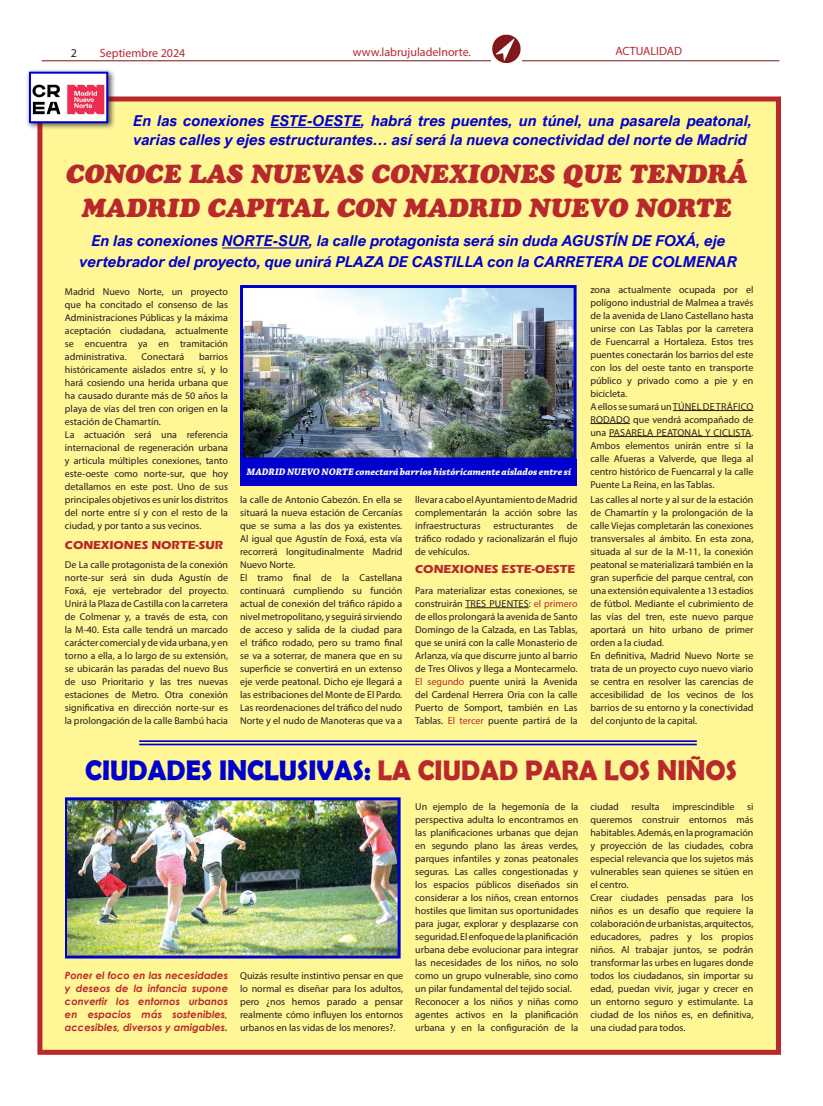
<style>
.page{position:relative;width:823px;height:1106px;background:#fff}
.page>*{position:absolute;margin:0;border:0;box-sizing:border-box;transform-origin:0 0}
.t1{font:700 28.4px "Berlin Sans FB Demi";color:#b9282c;scale:.95 1}
.t2{font:italic 26px/34px "Cooper Black Std";color:#b9282c;text-align:center}
.t3{font:italic 700 15px/19px "Arial Nova";color:#0000cd}
.t4{font:12px "Myriad Pro";color:#b9282c}
.body_text{font:700 12px "Eras ITC";color:#b9282c}
.t5{font:12px "Myriad Pro";color:#231f20}
.body_text-2{font:10px/13px "Myriad Pro";color:#231f20;text-align:justify}
.body_text-3{font:italic 700 10px/13px "Century Gothic";color:#b9282c;text-align:justify}
.t6{font:italic 700 10px "Chaparral Pro";color:#fff}
.s1{color:#b9282c}
.s2{color:#0000cd}
</style>
<div class="page">
<hr style="left:42px;top:60px;width:737px;height:1px;background:#7b1414">
<img style="left:491px;top:34px;width:30px;height:30px">
<div style="left:40px;top:99px;width:738px;height:953px;background:#fff695"></div>
<div style="left:37px;top:96px;width:743px;height:958px;border:5px solid #b9282c"></div>
<hr style="left:465px;top:607px;width:63px;height:1px;background:#231f20">
<hr style="left:672px;top:410px;width:81px;height:1px;background:#231f20">
<hr style="left:590px;top:423px;width:39px;height:1px;background:#231f20">
<hr style="left:608px;top:436px;width:143px;height:1px;background:#231f20">
<div style="left:25px;top:68px;width:90px;height:63px;background:#231f20;opacity:.75"></div>
<img style="left:32px;top:75px;width:73px;height:45px">
<div style="left:29px;top:72px;width:79px;height:51px;border:2px solid #0000cd"></div>
<hr style="left:222px;top:248px;width:87px;height:1px;background:#0000cd">
<div style="left:240px;top:459px;width:336px;height:26px;background:#0000cd"></div>
<hr style="left:270px;top:127px;width:91px;height:1px;background:#0000cd">
<hr style="left:139px;top:740px;width:557px;height:2px;background:#0000cd">
<hr style="left:139px;top:743px;width:557px;height:2px;background:#0000cd">
<img style="left:243px;top:289px;width:329px;height:167px">
<div style="left:238px;top:285px;width:338px;height:175px;border:3px solid #0000cd"></div>
<img style="left:67px;top:801px;width:329px;height:153px">
<div style="left:63px;top:797px;width:337px;height:161px;border:3px solid #0000cd"></div>
<p class="t5" style="left:71px;top:46px;width:8px">2</p>
<p class="t4" style="left:100px;top:46px;width:87px">Septiembre 2024</p>
<p class="t4" style="left:352px;top:44px;width:120px">www.labrujuladelnorte.</p>
<p class="t4" style="left:615px;top:44px;width:68px">ACTUALIDAD</p>
<p class="t3" style="left:133px;top:111px;width:619px">En las conexiones ESTE-OESTE, habrá tres puentes, un túnel, una pasarela peatonal, varias calles y ejes estructurantes… así será la nueva conectividad del norte de Madrid</p>
<p class="t2" style="left:66px;top:156px;width:682px">CONOCE LAS NUEVAS CONEXIONES QUE TENDRÁ<br>MADRID CAPITAL CON MADRID NUEVO NORTE</p>
<p class="t3" style="left:92px;top:231px;width:635px">En las conexiones NORTE-SUR, la calle protagonista será sin duda AGUSTÍN DE FOXÁ, eje</p>
<p class="t3" style="left:79px;top:252px;width:658px">vertebrador del proyecto, que unirá PLAZA DE CASTILLA con la CARRETERA DE COLMENAR</p>
<p class="body_text-2" style="left:65px;top:284px;width:164px">Madrid Nuevo Norte, un proyecto que ha concitado el consenso de las Administraciones Públicas y la máxima aceptación ciudadana, actualmente se encuentra ya en tramitación administrativa.</p>
<p class="body_text-2" style="left:65px;top:349px;width:164px;text-indent:134px">barrios históricamente aislados entre sí, y lo hará cosiendo una herida urbana que ha causado durante más de 50 años la playa de vías del tren con origen en la estación de Chamartín.</p>
<p class="body_text-2" style="left:65px;top:427px;width:164px">La actuación será una referencia internacional de regeneración urbana y articula múltiples conexiones, tanto este-oeste como norte-sur, que hoy detallamos en este post. Uno de sus principales objetivos es unir los distritos del norte entre sí y con el resto de la ciudad, y por tanto a sus vecinos.</p>
<p class="body_text" style="left:65px;top:537px;width:160px">CONEXIONES NORTE-SUR</p>
<p class="body_text-2" style="left:65px;top:557px;width:164px">De La calle protagonista de la conexión norte-sur será sin duda Agustín de Foxá, eje vertebrador del proyecto.<br>Unirá la Plaza de Castilla con la carretera de Colmenar y, a través de esta, con la M-40. Esta calle tendrá un marcado carácter comercial y de vida urbana, y en torno a ella, a lo largo de su extensión, se ubicarán las paradas del nuevo Bus de uso Prioritario y las tres nuevas estaciones de Metro. Otra conexión significativa en dirección norte-sur es la prolongación de la calle Bambú hacia</p>
<p class="body_text-2" style="left:141px;top:349px;width:44px">Conectará</p>
<p class="t6" style="left:247px;top:466px;width:325px">MADRID NUEVO NORTE conectará barrios históricamente aislados entre sí</p>
<p class="body_text-2" style="left:240px;top:492px;width:164px">la calle de Antonio Cabezón. En ella se situará la nueva estación de Cercanías que se suma a las dos ya existentes.<br>Al igual que Agustín de Foxá, esta vía recorrerá longitudinalmente Madrid Nuevo Norte.</p>
<p class="body_text-2" style="left:240px;top:570px;width:164px">El tramo final de la Castellana continuará cumpliendo su función actual de conexión del tráfico rápido a nivel metropolitano, y seguirá sirviendo de acceso y salida de la ciudad para el tráfico rodado, pero su tramo final se va a soterrar, de manera que en su superficie se convertirá en un extenso eje verde peatonal. Dicho eje llegará a las estribaciones del Monte de El Pardo.<br>Las reordenaciones del tráfico del nudo Norte y el nudo de Manoteras que va a</p>
<p class="body_text-2" style="left:415px;top:492px;width:164px">llevar a cabo el Ayuntamiento de Madrid complementarán la acción sobre las infraestructuras</p>
<p class="body_text-2" style="left:415px;top:518px;width:164px;text-indent:151px">de tráfico rodado y racionalizarán el flujo de vehículos.</p>
<p class="body_text" style="left:415px;top:562px;width:162px">CONEXIONES ESTE-OESTE</p>
<p class="body_text-2" style="left:415px;top:583px;width:164px">Para materializar estas conexiones, se construirán TRES PUENTES: <span class="s1">el primero </span>de ellos prolongará la avenida de Santo Domingo de la Calzada, en Las Tablas, que se unirá con la calle Monasterio de Arlanza, vía que discurre junto al barrio de Tres Olivos y llega a Montecarmelo.<br><span class="s1">El segundo</span> puente unirá la Avenida del Cardenal Herrera Oria con la calle Puerto de Somport, también en Las Tablas. <span class="s1">El tercer</span> puente partirá de la</p>
<p class="body_text-2" style="left:493px;top:518px;width:62px">estructurantes</p>
<p class="body_text-2" style="left:590px;top:282px;width:164px">zona actualmente ocupada por el polígono industrial de Malmea a través de la avenida de Llano Castellano hasta unirse con Las Tablas por la carretera de Fuencarral a Hortaleza. Estos tres puentes conectarán los barrios del este con los del oeste tanto en transporte público y privado como a pie y en bicicleta.</p>
<p class="body_text-2" style="left:590px;top:399px;width:164px">A ellos se sumará un TÚNEL DE TRÁFICO RODADO que vendrá acompañado de una PASARELA PEATONAL Y CICLISTA.<br>Ambos elementos unirán entre sí la calle Afueras a Valverde, que llega al centro histórico de Fuencarral y la calle Puente La Reina, en las Tablas.</p>
<p class="body_text-2" style="left:590px;top:492px;width:164px">Las calles al norte y al sur de la estación de Chamartín y la prolongación de la calle Viejas completarán las conexiones transversales al ámbito. En esta zona, situada al sur de la M-11, la conexión peatonal se materializará también en la gran superficie del parque central, con una extensión equivalente a 13 estadios de fútbol. Mediante el cubrimiento de las vías del tren, este nuevo parque aportará un hito urbano de primer orden a la ciudad.</p>
<p class="body_text-2" style="left:590px;top:648px;width:164px">En definitiva, Madrid Nuevo Norte se trata de un proyecto cuyo nuevo viario se centra en resolver las carencias de accesibilidad de los vecinos de los barrios de su entorno y la conectividad del conjunto de la capital.</p>
<p class="t1" style="left:85px;top:754px;width:687px"><span class="s2">CIUDADES INCLUSIVAS:</span> LA CIUDAD PARA LOS NIÑOS</p>
<p class="body_text-3" style="left:65px;top:968px;width:164px">Poner el foco en las necesidades y deseos de la infancia supone convertir los entornos urbanos en espacios más sostenibles, accesibles, diversos y amigables.</p>
<p class="body_text-2" style="left:240px;top:969px;width:164px">Quizás resulte instintivo pensar en que lo normal es diseñar para los adultos, pero ¿nos hemos parado a pensar realmente cómo influyen los entornos urbanos en las vidas de los menores?.</p>
<p class="body_text-2" style="left:415px;top:800px;width:164px">Un ejemplo de la hegemonía de la perspectiva adulta lo encontramos en las planificaciones urbanas que dejan en segundo plano las áreas verdes, parques infantiles y zonas peatonales seguras. Las calles congestionadas y los espacios públicos diseñados sin considerar a los niños, crean entornos hostiles que limitan sus oportunidades para jugar, explorar y desplazarse con seguridad. El enfoque de la planificación urbana debe evolucionar para integrar las necesidades de los niños, no solo como un grupo vulnerable, sino como un pilar fundamental del tejido social.</p>
<p class="body_text-2" style="left:415px;top:995px;width:164px">Reconocer a los niños y niñas como agentes activos en la planificación urbana y en la configuración de la</p>
<p class="body_text-2" style="left:590px;top:800px;width:30px">ciudad</p>
<p class="body_text-2" style="left:631px;top:800px;width:30px">resulta</p>
<p class="body_text-2" style="left:672px;top:800px;width:63px">imprescindible</p>
<p class="body_text-2" style="left:590px;top:800px;width:164px;text-indent:157px">si queremos construir entornos más habitables. Además, en la programación y proyección de las ciudades, cobra especial relevancia que los sujetos más vulnerables sean quienes se sitúen en el centro.</p>
<p class="body_text-2" style="left:590px;top:891px;width:164px">Crear ciudades pensadas para los niños es un desafío que requiere la colaboración de urbanistas, arquitectos, educadores, padres y los propios niños. Al trabajar juntos, se podrán transformar las urbes en lugares donde todos los ciudadanos, sin importar su edad, puedan vivir, jugar y crecer en un entorno seguro y estimulante. La ciudad de los niños es, en definitiva, una ciudad para todos.</p>
</div>
